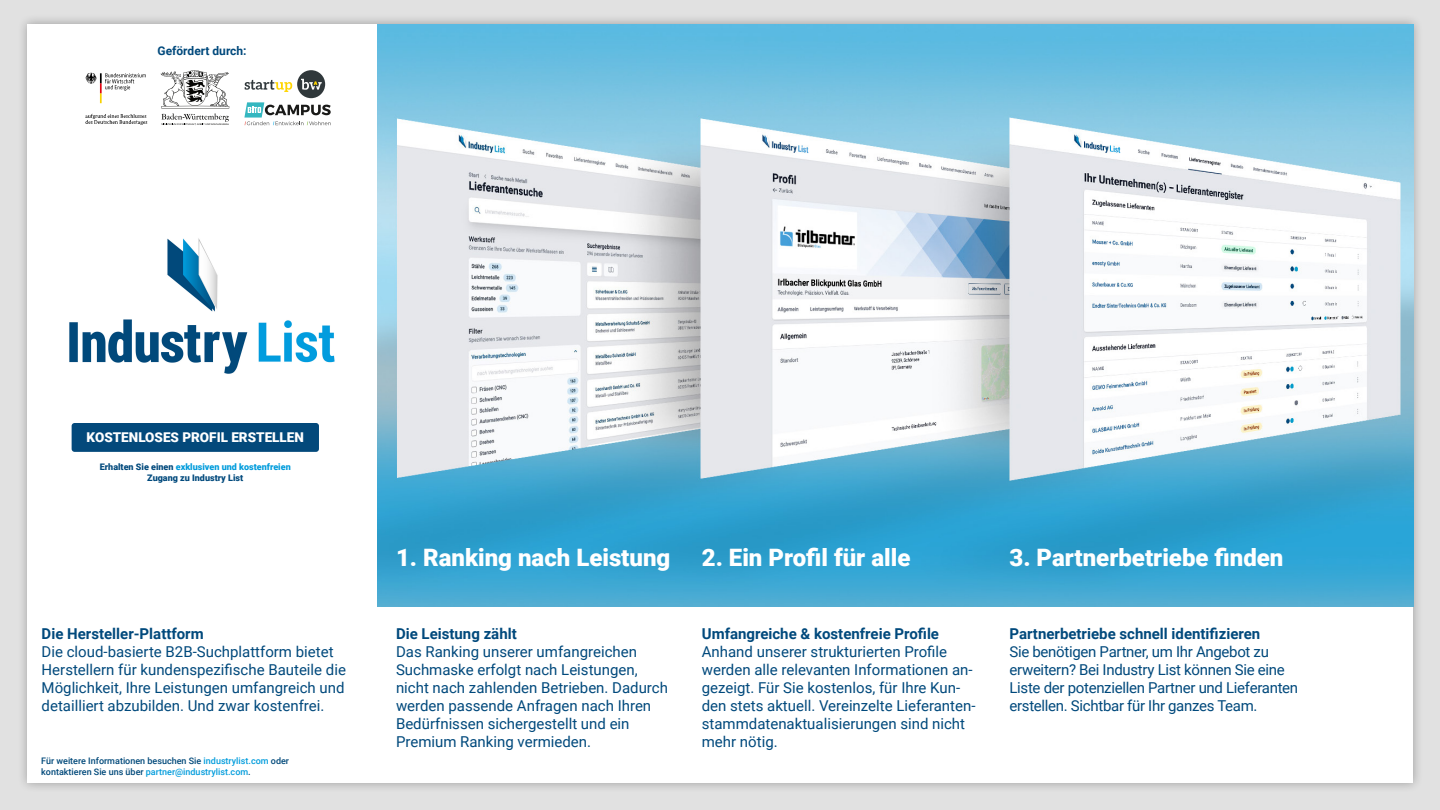
<style>
.page{position:relative;width:1440px;height:810px;background:#e1e1e1}
.page>*{position:absolute;margin:0;border:0;box-sizing:border-box;transform-origin:0 0}
.t1{font:900 24px "Roboto";color:#fff}
.t2{font:15px/18px "Roboto";color:#00497c}
.t3{font:15px/18px "Roboto";letter-spacing:-.02em;color:#00497c}
.t4{font:700 15px "Roboto";color:#00497c}
.t5{font:900 13.5px "Roboto";color:#fff}
.t6{font:700 12px "Roboto";color:#00497c}
.t7{font:500 9px/10.8px "Roboto";color:#00497a}
.t8{font:900 9px/10.8px "Roboto";color:#00497c;text-align:center}
.s1{color:#009cdc}
</style>
<div class="page">
<div style="left:17px;top:14px;width:1407px;height:779px;background:#000;opacity:.3"></div>
<div style="left:27px;top:24px;width:1386px;height:759px;background:#fff"></div>
<svg style="left:244px;top:102px;width:87px;height:23px"></svg>
<svg style="left:245px;top:80px;width:47px;height:12px"></svg>
<div style="left:297px;top:70px;width:28px;height:28px;background:#30383b;border-radius:50%"></div>
<svg style="left:301px;top:79px;width:21px;height:11px"></svg>
<svg style="left:161px;top:70px;width:68px;height:55px"></svg>
<svg style="left:85px;top:114px;width:62px;height:11px"></svg>
<svg style="left:85px;top:73px;width:61px;height:30px"></svg>
<img style="left:377px;top:24px;width:1036px;height:583px">
<img style="left:69px;top:238px;width:266px;height:214px">
<div style="left:72px;top:423px;width:247px;height:29px;background:#03497b;border-radius:3px"></div>
<p class="t6" style="left:158px;top:42px;width:91px">Gefördert durch:</p>
<p class="t5" style="left:87px;top:428px;width:219px">KOSTENLOSES PROFIL ERSTELLEN</p>
<p class="t8" style="left:100px;top:461px;width:192px">Erhalten Sie einen <span class="s1">exklusiven und kostenfreien<br></span>Zugang zu Industry List</p>
<p class="t4" style="left:42px;top:623px;width:164px">Die Hersteller-Plattform</p>
<p class="t2" style="left:42px;top:642px;width:306px">Die cloud-basierte B2B-Suchplattform bietet Herstellern für kundenspezifische Bauteile die Möglichkeit, Ihre Leistungen umfangreich und detailliert abzubilden. Und zwar kostenfrei.</p>
<p class="t7" style="left:41px;top:755px;width:249px">Für weitere Informationen besuchen Sie <span class="s1">industrylist.com</span> oder kontaktieren Sie uns über <span class="s1">partner@industrylist.com</span>.</p>
<h1 class="t1" style="left:396px;top:541px;width:276px">1. Ranking nach Leistung</h1>
<h1 class="t1" style="left:702px;top:541px;width:210px">2. Ein Profil für alle</h1>
<h1 class="t1" style="left:1009px;top:541px;width:275px">3. Partnerbetriebe finden</h1>
<p class="t4" style="left:396px;top:623px;width:122px">Die Leistung zählt</p>
<p class="t2" style="left:396px;top:642px;width:273px">Das Ranking unserer umfangreichen Suchmaske erfolgt nach Leistungen, nicht nach zahlenden Betrieben. Dadurch werden passende Anfragen nach Ihren Bedürfnissen sichergestellt und ein Premium Ranking vermieden.</p>
<p class="t4" style="left:702px;top:623px;width:239px">Umfangreiche &amp; kostenfreie Profile</p>
<p class="t2" style="left:702px;top:642px;width:275px">Anhand unserer strukturierten Profile werden alle relevanten Informationen an&shy;gezeigt. Für Sie kostenlos, für Ihre Kun&shy;den stets aktuell. Vereinzelte Lieferanten&shy;stammdatenaktualisierungen sind nicht mehr nötig.</p>
<p class="t4" style="left:1010px;top:623px;width:252px">Partnerbetriebe schnell identifizieren</p>
<p class="t3" style="left:1010px;top:642px;width:290px">Sie benötigen Partner, um Ihr Angebot zu erweitern? Bei Industry List können Sie eine Liste der potenziellen Partner und Lieferanten erstellen. Sichtbar für Ihr ganzes Team.</p>
</div>
